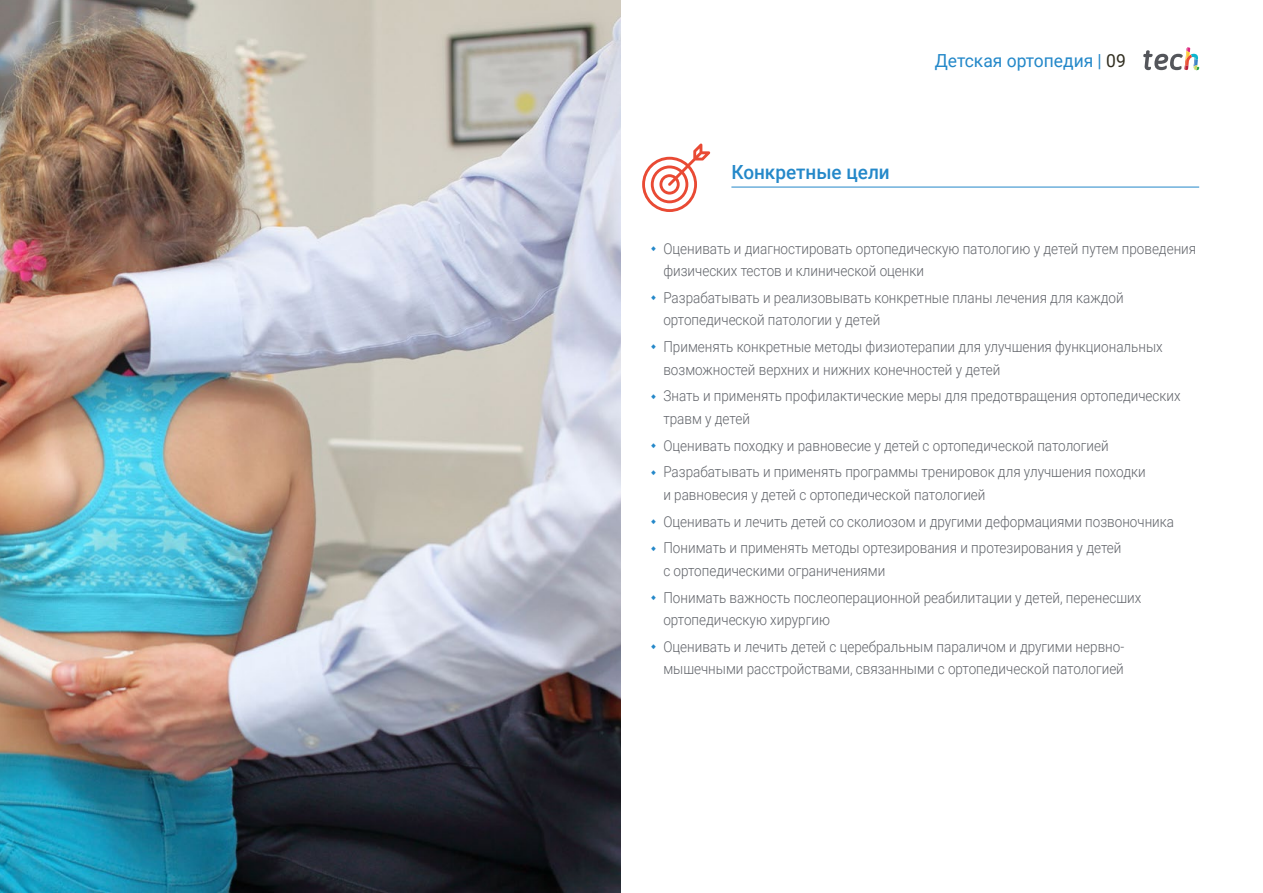
<style>
.page{position:relative;width:1263px;height:893px;background:#fff}
.page>*{position:absolute;margin:0;border:0;box-sizing:border-box;transform-origin:0 0}
.t1{font:500 19.5px "Roboto";color:#2488c9}
.t2{font:18px "Roboto";color:#2488c9}
.t3{font:300 15px/26.7px "Roboto";color:#61646a;scale:.9 1}
.s1{color:#312e20}
</style>
<div class="page">
<img style="left:0;top:0;width:621px;height:893px">
<hr style="left:731px;top:187px;width:468px;height:1px;background:#2488c9">
<svg style="left:642px;top:143px;width:68px;height:69px"></svg>
<svg style="left:1143px;top:47px;width:56px;height:24px"></svg>
<h1 class="t1" style="left:731px;top:158px;width:160px">Конкретные цели</h1>
<p class="t2" style="left:935px;top:48px;width:193px">Детская ортопедия | <span class="s1">09</span></p>
<p class="t3" style="left:663px;top:236px;width:593px;line-height:22.5px">Оценивать и диагностировать ортопедическую патологию у детей путем проведения физических тестов и клинической оценки</p>
<p class="t3" style="left:663px;top:286px;width:513px;line-height:22.5px">Разрабатывать и реализовывать конкретные планы лечения для каждой ортопедической патологии у детей</p>
<p class="t3" style="left:663px;top:335px;width:556px;line-height:22.5px">Применять конкретные методы физиотерапии для улучшения функциональных возможностей верхних и нижних конечностей у детей</p>
<p class="t3" style="left:663px;top:384px;width:576px;line-height:22.5px">Знать и применять профилактические меры для предотвращения ортопедических травм у детей</p>
<p class="t3" style="left:663px;top:431px;width:537px">Оценивать походку и равновесие у детей с ортопедической патологией<br>Разрабатывать и применять программы тренировок для улучшения походки</p>
<p class="t3" style="left:663px;top:481px;width:569px">и равновесия у детей с ортопедической патологией<br>Оценивать и лечить детей со сколиозом и другими деформациями позвоночника<br>Понимать и применять методы ортезирования и протезирования у детей</p>
<p class="t3" style="left:663px;top:557px;width:532px">с ортопедическими ограничениями<br>Понимать важность послеоперационной реабилитации у детей, перенесших</p>
<p class="t3" style="left:663px;top:606px;width:514px">ортопедическую хирургию<br>Оценивать и лечить детей с церебральным параличом и другими нервно-</p>
<p class="t3" style="left:663px;top:655px;width:513px">мышечными расстройствами, связанными с ортопедической патологией</p>
</div>
